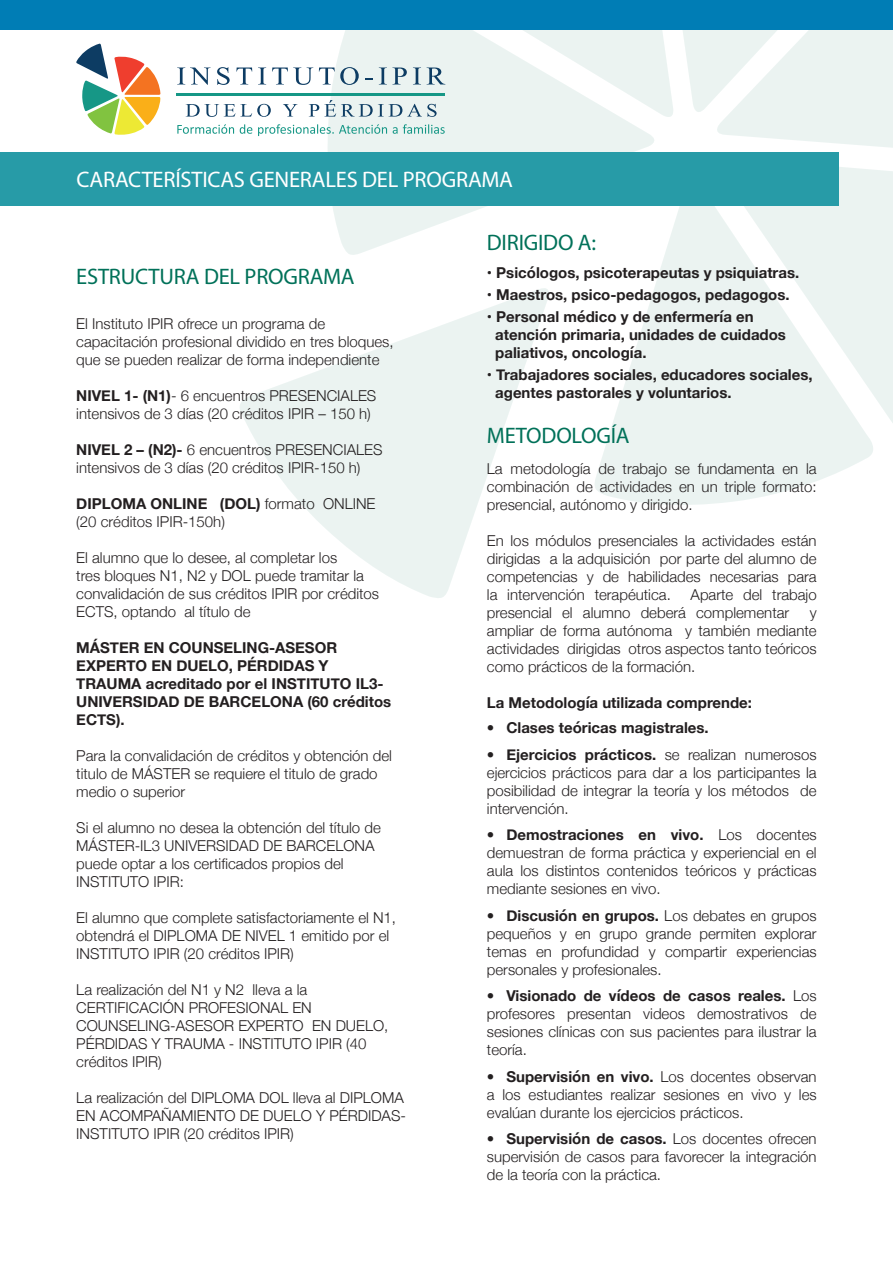
<style>
.page{position:relative;width:893px;height:1263px;background:#fff}
.page>*{position:absolute;margin:0;border:0;box-sizing:border-box;transform-origin:0 0}
.t1{font:22.5px "Myriad Pro";letter-spacing:-.01em;color:#017159}
.t2{font:22.5px "Myriad Pro";letter-spacing:-.01em;color:#fff}
.t3{font:300 15px/18px "Helvetica Neue";color:#231f20}
.t4{font:700 15px/18px "Helvetica Neue";color:#231f20}
.s1{font-weight:700}
.s2{font-weight:300}
</style>
<div class="page">
<svg style="left:333px;top:206px;width:154px;height:49px;fill:#ebf3f1"></svg>
<svg style="left:240px;top:288px;width:309px;height:310px;fill:#ebf3f1"></svg>
<svg style="left:595px;top:206px;width:278px;height:299px;fill:#ebf3f1"></svg>
<svg style="left:709px;top:167px;width:184px;height:262px;fill:#ebf3f1"></svg>
<div style="left:0;top:0;width:893px;height:30px;background:#007db5"></div>
<div style="left:0;top:152px;width:839px;height:54px;background:#279ba7"></div>
<svg style="left:76px;top:43px;width:85px;height:92px"></svg>
<hr style="left:176px;top:93px;width:269px;height:3px;background:#169786">
<svg style="left:177px;top:30px;width:716px;height:122px"></svg>
<h1 class="t2" style="left:77px;top:166px;width:438px">CARACTERÍSTICAS GENERALES DEL PROGRAMA</h1>
<h1 class="t1" style="left:76px;top:262px;width:280px">ESTRUCTURA DEL PROGRAMA</h1>
<p class="t3" style="left:76px;top:314px;width:319px">El Instituto IPIR ofrece un programa de capacitación profesional dividido en tres bloques, que se pueden realizar de forma independiente</p>
<p class="t3" style="left:76px;top:386px;width:302px"><span class="s1">NIVEL 1- (N1)</span>- 6 encuentros PRESENCIALES intensivos de 3 días (20 créditos IPIR – 150 h)</p>
<p class="t3" style="left:76px;top:440px;width:308px"><span class="s1">NIVEL 2 – (N2)-</span> 6 encuentros PRESENCIALES intensivos de 3 días (20 créditos IPIR-150 h)</p>
<p class="t3" style="left:76px;top:494px;width:301px"><span class="s1">DIPLOMA ONLINE (DOL)</span> formato ONLINE (20 créditos IPIR-150h)</p>
<p class="t3" style="left:76px;top:548px;width:304px">El alumno que lo desee, al completar los<br>tres bloques N1, N2 y DOL puede tramitar la convalidación de sus créditos IPIR por créditos ECTS, optando al título de</p>
<p class="t4" style="left:76px;top:639px;width:316px">MÁSTER EN COUNSELING-ASESOR<br>EXPERTO EN DUELO, PÉRDIDAS Y<br>TRAUMA acreditado por el INSTITUTO IL3-<br>UNIVERSIDAD DE BARCELONA (60 créditos<br>ECTS).</p>
<p class="t3" style="left:76px;top:746px;width:317px">Para la convalidación de créditos y obtención del titulo de MÁSTER se requiere el titulo de grado medio o superior</p>
<p class="t3" style="left:76px;top:818px;width:306px">Si el alumno no desea la obtención del título de MÁSTER-IL3 UNIVERSIDAD DE BARCELONA puede optar a los certificados propios del INSTITUTO IPIR:</p>
<p class="t3" style="left:76px;top:908px;width:321px">El alumno que complete satisfactoriamente el N1, obtendrá el DIPLOMA DE NIVEL 1 emitido por el<br>INSTITUTO IPIR (20 créditos IPIR)</p>
<p class="t3" style="left:76px;top:980px;width:314px">La realización del N1 y N2 lleva a la<br>CERTIFICACIÓN PROFESIONAL EN<br>COUNSELING-ASESOR EXPERTO EN DUELO,<br>PÉRDIDAS Y TRAUMA - INSTITUTO IPIR (40 créditos IPIR)</p>
<p class="t3" style="left:76px;top:1088px;width:331px">La realización del DIPLOMA DOL lleva al DIPLOMA<br>EN ACOMPAÑAMIENTO DE DUELO Y PÉRDIDAS-<br>INSTITUTO IPIR (20 créditos IPIR)</p>
<h1 class="t1" style="left:487px;top:229px;width:111px">DIRIGIDO A:</h1>
<p class="t4" style="left:487px;top:264px;width:314px">• Psicólogos, psicoterapeutas y psiquiatras.</p>
<p class="t4" style="left:487px;top:286px;width:304px">• Maestros, psico-pedagogos, pedagogos.</p>
<p class="t4" style="left:495px;top:308px;width:292px;text-indent:-8px">• Personal médico y de enfermería en atención primaria, unidades de cuidados paliativos, oncología.</p>
<p class="t4" style="left:495px;top:366px;width:319px;text-indent:-8px">• Trabajadores sociales, educadores sociales, agentes pastorales y voluntarios.</p>
<h1 class="t1" style="left:487px;top:421px;width:144px">METODOLOGÍA</h1>
<p class="t3" style="left:487px;top:458px;width:331px;text-align:justify">La metodología de trabajo se fundamenta en la combinación de actividades en un triple formato: presencial, autónomo y dirigido.</p>
<p class="t3" style="left:487px;top:530px;width:331px;text-align:justify">En los módulos presenciales la actividades están dirigidas a la adquisición por parte del alumno de competencias y de habilidades necesarias para la intervención terapéutica.</p>
<p class="t3" style="left:487px;top:584px;width:331px;text-indent:204px">Aparte del trabajo presencial el alumno deberá complementar</p>
<p class="t3" style="left:487px;top:602px;width:331px;text-align:justify;text-indent:323px">y ampliar de forma autónoma y también mediante actividades dirigidas otros aspectos tanto teóricos como prácticos de la formación.</p>
<p class="t4" style="left:487px;top:694px;width:267px">La Metodología utilizada comprende:</p>
<p class="t4" style="left:487px;top:719px;width:223px"><span class="s2">•</span> Clases teóricas magistrales.</p>
<p class="t3" style="left:487px;top:744px;width:331px;text-align:justify">• <span class="s1">Ejercicios prácticos.</span> se realizan numerosos ejercicios prácticos para dar a los participantes la posibilidad de integrar la teoría y los métodos de intervención.</p>
<p class="t3" style="left:487px;top:825px;width:331px;text-align:justify">• <span class="s1">Demostraciones en vivo.</span> Los docentes demuestran de forma práctica y experiencial en el aula los distintos contenidos teóricos y prácticas mediante sesiones en vivo.</p>
<p class="t3" style="left:487px;top:905px;width:331px;text-align:justify">• <span class="s1">Discusión en grupos.</span> Los debates en grupos pequeños y en grupo grande permiten explorar temas en profundidad y compartir experiencias personales y profesionales.</p>
<p class="t3" style="left:487px;top:986px;width:331px;text-align:justify">• <span class="s1">Visionado de vídeos de casos reales.</span> Los profesores presentan videos demostrativos de sesiones clínicas con sus pacientes para ilustrar la teoría.</p>
<p class="t3" style="left:487px;top:1066px;width:331px;text-align:justify">• <span class="s1">Supervisión en vivo.</span> Los docentes observan a los estudiantes realizar sesiones en vivo y les evalúan durante los ejercicios prácticos.</p>
<p class="t3" style="left:487px;top:1129px;width:331px;text-align:justify">• <span class="s1">Supervisión de casos.</span> Los docentes ofrecen supervisión de casos para favorecer la integración de la teoría con la práctica.</p>
</div>
